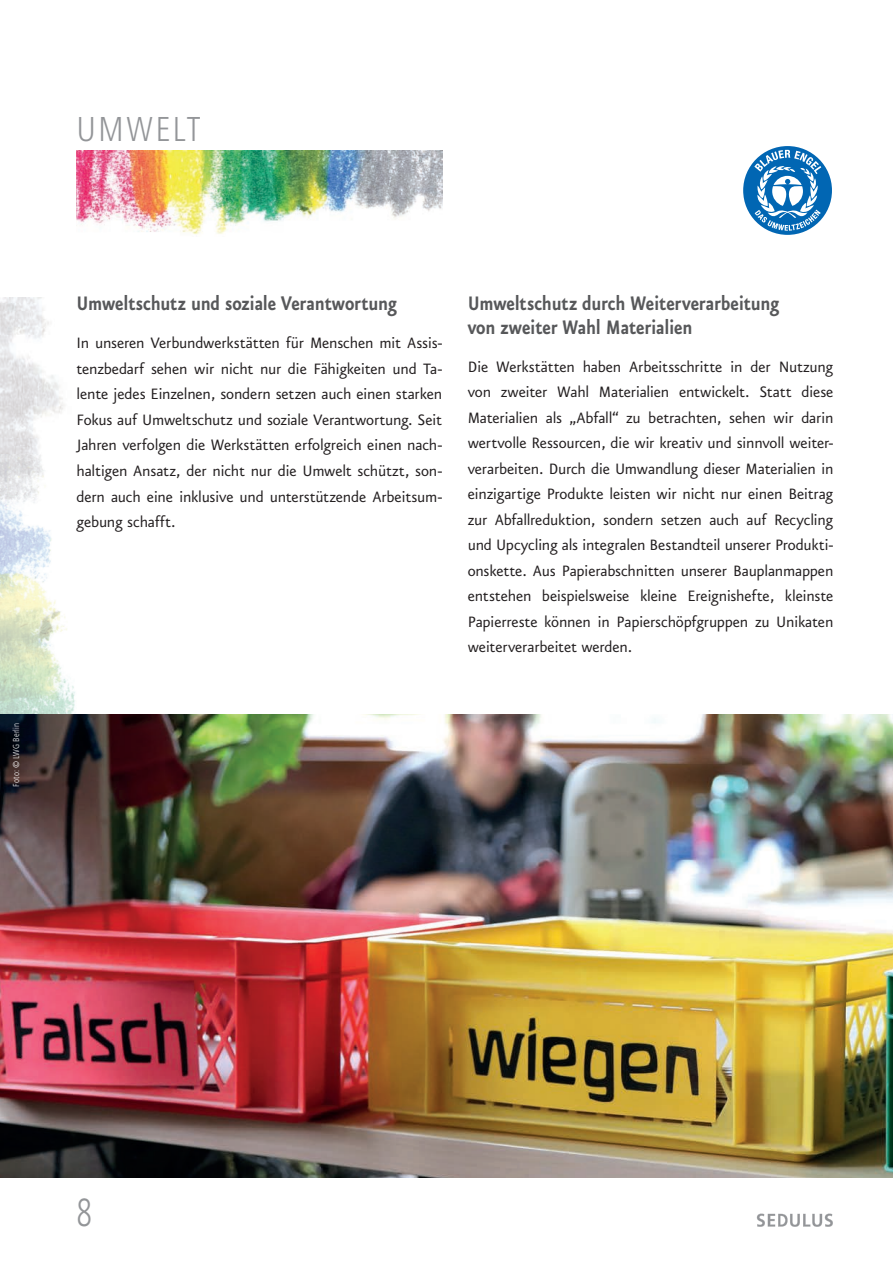
<style>
.page{position:relative;width:893px;height:1263px;background:#fff}
.page>*{position:absolute;margin:0;border:0;box-sizing:border-box;transform-origin:0 0}
.t1{font:300 condensed 41.1px "Frutiger Next LTW1 G";color:#939598;scale:.83 1}
.t2{font:300 condensed 36px "Frutiger Next LTW1 G";color:#939598}
.t3{font:700 23.4px/23.4px "Eureka Sans";letter-spacing:-.01em;color:#57585a;scale:.83 1}
.t4{font:18px/25.5px "Eureka Sans";letter-spacing:-.015em;color:#231f20;text-align:justify}
.t5{font:300 condensed 9px "Frutiger Next LTW1 G";letter-spacing:.015em;color:#fff}
</style>
<div class="page">
<svg style="left:757px;top:1213px;width:76px;height:14px"></svg>
<img style="left:77px;top:151px;width:365px;height:84px">
<img style="left:0;top:298px;width:75px;height:416px">
<img style="left:0;top:714px;width:893px;height:464px">
<svg style="left:743px;top:146px;width:89px;height:89px"></svg>
<h2 class="t2" style="left:77px;top:108px;width:125px">UMWELT</h2>
<p class="t5" style="left:11px;top:787px;width:65px;rotate:-90deg">Foto: © LWG Berlin</p>
<p class="t3" style="left:77px;top:292px;width:388px">Umweltschutz und soziale Verantwortung</p>
<p class="t4" style="left:77px;top:331px;width:367px">In unseren Verbundwerkstätten für Menschen mit Assis&shy;tenzbedarf sehen wir nicht nur die Fähigkeiten und Ta&shy;lente jedes Einzelnen, sondern setzen auch einen starken Fokus auf Umweltschutz und soziale Verantwortung. Seit Jahren verfolgen die Werkstätten erfolgreich einen nach&shy;haltigen Ansatz, der nicht nur die Umwelt schützt, son&shy;dern auch eine inklusive und unterstützende Arbeitsum&shy;gebung schafft.</p>
<p class="t3" style="left:468px;top:292px;width:377px">Umweltschutz durch Weiterverarbeitung von zweiter Wahl Materialien</p>
<p class="t4" style="left:468px;top:355px;width:367px">Die Werkstätten haben Arbeitsschritte in der Nutzung von zweiter Wahl Materialien entwickelt. Statt diese Materialien als „Abfall“ zu betrachten, sehen wir darin wertvolle Ressourcen, die wir kreativ und sinnvoll weiter&shy;verarbeiten. Durch die Umwandlung dieser Materialien in einzigartige Produkte leisten wir nicht nur einen Beitrag zur Abfallreduktion, sondern setzen auch auf Recycling und Upcycling als integralen Bestandteil unserer Produkti&shy;onskette. Aus Papierabschnitten unserer Bauplanmappen entstehen beispielsweise kleine Ereignishefte, kleinste Papierreste können in Papierschöpfgruppen zu Unikaten weiterverarbeitet werden.</p>
<h1 class="t1" style="left:77px;top:1189px;width:20px">8</h1>
</div>
